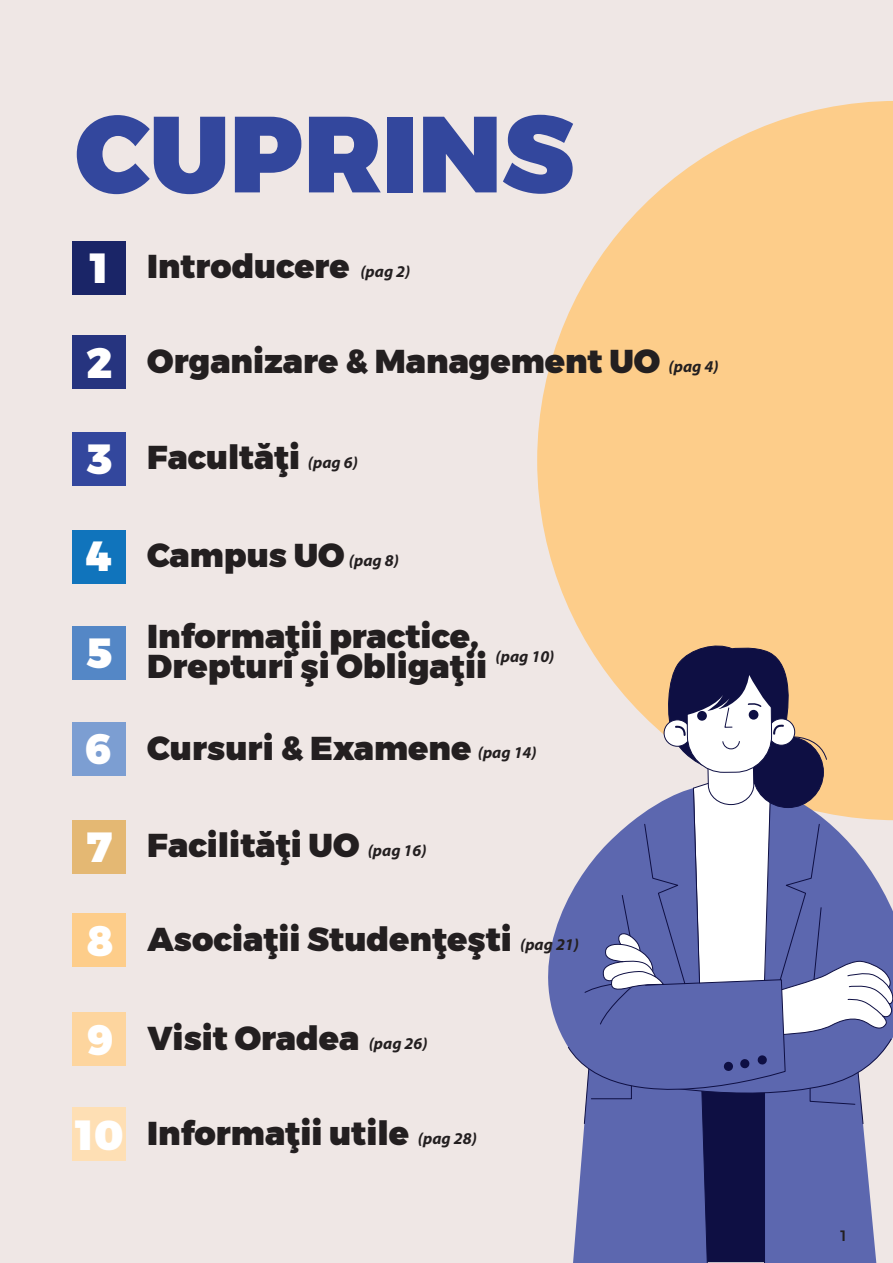
<style>
.page{position:relative;width:893px;height:1263px;background:#efe7e5}
.page>*{position:absolute;margin:0;border:0;box-sizing:border-box;transform-origin:0 0}
.t1{font:900 108px "Montserrat";color:#33479d}
.t2{font:900 42px "Montserrat";color:#fff}
.t3{font:900 33px/30px "Montserrat";color:#231f20}
.t4{font:italic 700 16.5px "Myriad Pro";color:#231f20}
.t5{font:500 15px "Montserrat";color:#231f20}
</style>
<div class="page">
<div style="left:73px;top:241px;width:53px;height:53px;background:#1a2567"></div>
<div style="left:73px;top:335px;width:53px;height:54px;background:#26347f"></div>
<div style="left:73px;top:432px;width:53px;height:54px;background:#33479d"></div>
<div style="left:73px;top:530px;width:53px;height:53px;background:#1074bc"></div>
<div style="left:73px;top:626px;width:53px;height:53px;background:#5487c6"></div>
<div style="left:73px;top:722px;width:53px;height:54px;background:#7c9ed2"></div>
<div style="left:73px;top:820px;width:53px;height:54px;background:#e4b873"></div>
<div style="left:73px;top:913px;width:53px;height:54px;background:#fdcd8a"></div>
<div style="left:73px;top:1012px;width:53px;height:54px;background:#fdd59e"></div>
<div style="left:73px;top:1107px;width:53px;height:54px;background:#fedfb4"></div>
<svg style="left:537px;top:101px;width:356px;height:541px;fill:#fdcd8a"></svg>
<svg style="left:548px;top:901px;width:19px;height:144px;fill:#5c67af"></svg>
<svg style="left:567px;top:642px;width:326px;height:621px;background:#8e8db0"></svg>
<h1 class="t1" style="left:75px;top:65px;width:500px">CUPRINS</h1>
<p class="t2" style="left:91px;top:234px;width:19px">1</p>
<p class="t3" style="left:147px;top:252px;width:204px">Introducere</p>
<p class="t4" style="left:360px;top:261px;width:51px">(pag 2)</p>
<p class="t2" style="left:86px;top:329px;width:28px">2</p>
<p class="t2" style="left:87px;top:424px;width:27px">3</p>
<p class="t3" style="left:147px;top:347px;width:514px">Organizare &amp; Management UO</p>
<p class="t4" style="left:669px;top:356px;width:51px">(pag 4)</p>
<p class="t3" style="left:147px;top:443px;width:154px">Facultăţi</p>
<p class="t4" style="left:308px;top:452px;width:51px">(pag 6)</p>
<p class="t2" style="left:87px;top:522px;width:27px">4</p>
<p class="t2" style="left:86px;top:618px;width:28px">5</p>
<p class="t2" style="left:86px;top:715px;width:28px">6</p>
<p class="t3" style="left:147px;top:540px;width:199px">Campus UO</p>
<p class="t4" style="left:349px;top:549px;width:51px">(pag 8)</p>
<p class="t3" style="left:147px;top:622px;width:341px">Informaţii practice,<br>Drepturi şi Obligaţii</p>
<p class="t4" style="left:496px;top:646px;width:60px">(pag 10)</p>
<p class="t3" style="left:147px;top:733px;width:325px">Cursuri &amp; Examene</p>
<p class="t4" style="left:478px;top:742px;width:60px">(pag 14)</p>
<p class="t2" style="left:87px;top:812px;width:27px">7</p>
<p class="t2" style="left:88px;top:907px;width:28px">8</p>
<p class="t3" style="left:147px;top:831px;width:214px">Facilităţi UO</p>
<p class="t4" style="left:368px;top:840px;width:60px">(pag 16)</p>
<p class="t3" style="left:148px;top:925px;width:366px">Asociaţii Studenţeşti</p>
<p class="t4" style="left:520px;top:934px;width:60px">(pag 21)</p>
<p class="t2" style="left:88px;top:1005px;width:28px">9</p>
<p class="t3" style="left:147px;top:1023px;width:213px">Visit Oradea</p>
<p class="t4" style="left:369px;top:1032px;width:60px">(pag 26)</p>
<p class="t2" style="left:76px;top:1100px;width:49px">10</p>
<p class="t3" style="left:147px;top:1118px;width:263px">Informaţii utile</p>
<p class="t4" style="left:418px;top:1127px;width:60px">(pag 28)</p>
<p class="t5" style="left:840px;top:1224px;width:7px">1</p>
</div>
